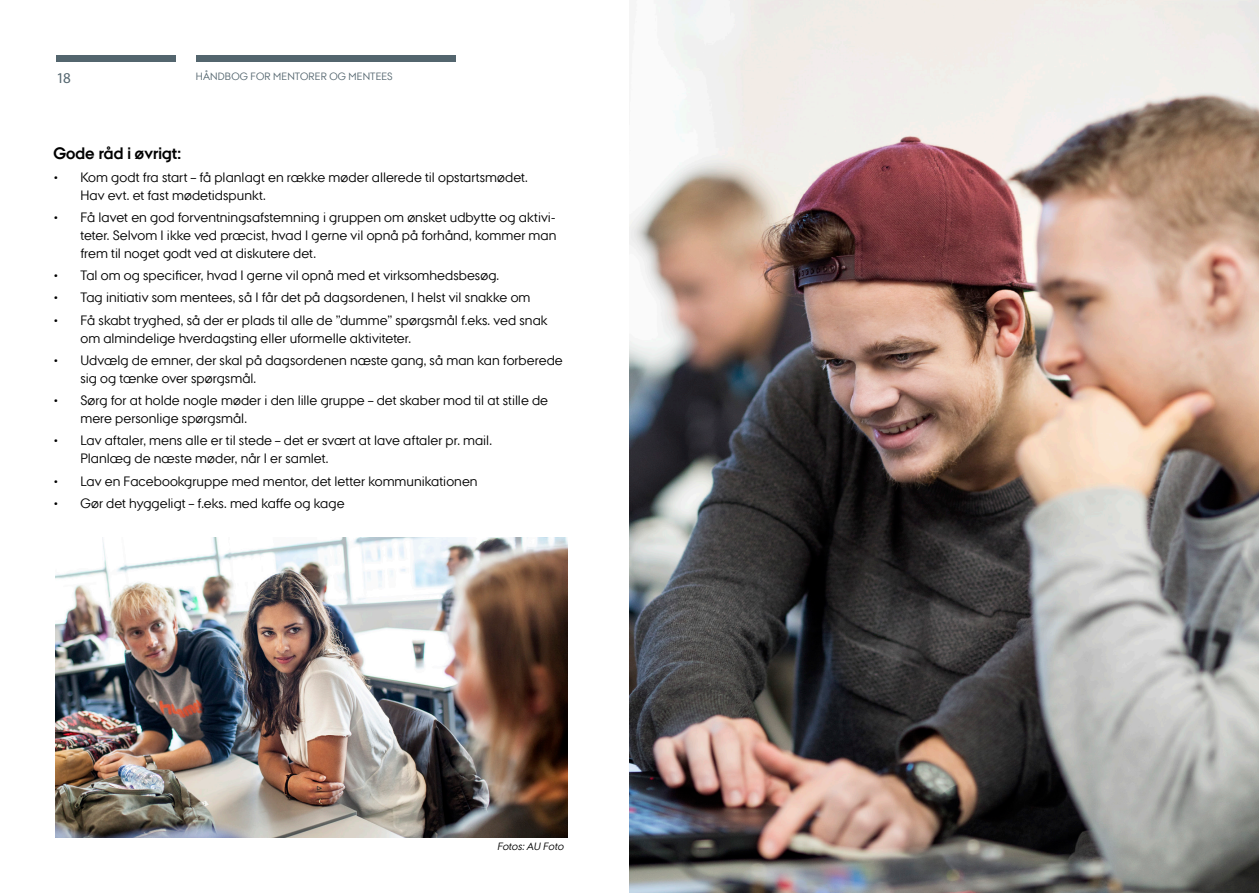
<style>
.page{position:relative;width:1259px;height:893px;background:#fff}
.page>*{position:absolute;margin:0;border:0;box-sizing:border-box;transform-origin:0 0}
.t1{font:700 16.5px "AU Passata";color:#000}
.t2{font:15px "Myriad Pro";color:#53656e}
.t3{font:13.5px/18px "AU Passata";letter-spacing:.005em;color:#000}
.t4{font:10.5px "AU Passata";letter-spacing:.01em;color:#53656e}
.t5{font:italic 10.5px "AU Passata";color:#000}
</style>
<div class="page">
<div style="left:56px;top:55px;width:119px;height:7px;background:#53656e"></div>
<div style="left:197px;top:55px;width:259px;height:7px;background:#53656e"></div>
<img style="left:55px;top:538px;width:512px;height:300px">
<img style="left:629px;top:0;width:630px;height:893px">
<p class="t2" style="left:56px;top:69px;width:16px">18</p>
<p class="t4" style="left:196px;top:70px;width:198px">HÅNDBOG FOR MENTORER OG MENTEES</p>
<p class="t1" style="left:53px;top:144px;width:129px">Gode råd i øvrigt:</p>
<p class="t3" style="left:80px;top:168px;width:449px;text-indent:-27px">• Kom godt fra start – få planlagt en række møder allerede til opstartsmødet.<br>Hav evt. et fast mødetidspunkt.</p>
<p class="t3" style="left:80px;top:208px;width:477px;text-align:justify;text-indent:-27px">• Få lavet en god forventningsafstemning i gruppen om ønsket udbytte og aktivi&shy;teter. Selvom I ikke ved præcist, hvad I gerne vil opnå på forhånd, kommer man frem til noget godt ved at diskutere det.</p>
<p class="t3" style="left:53px;top:266px;width:447px">• Tal om og specificer, hvad I gerne vil opnå med et virksomhedsbesøg.</p>
<p class="t3" style="left:53px;top:288px;width:478px">• Tag initiativ som mentees, så I får det på dagsordenen, I helst vil snakke om</p>
<p class="t3" style="left:80px;top:311px;width:469px;text-indent:-27px">• Få skabt tryghed, så der er plads til alle de ”dumme” spørgsmål f.eks. ved snak om almindelige hverdagsting eller uformelle aktiviteter.</p>
<p class="t3" style="left:80px;top:351px;width:484px;text-indent:-27px">• Udvælg de emner, der skal på dagsordenen næste gang, så man kan forberede sig og tænke over spørgsmål.</p>
<p class="t3" style="left:80px;top:391px;width:469px;text-indent:-27px">• Sørg for at holde nogle møder i den lille gruppe – det skaber mod til at stille de mere personlige spørgsmål.</p>
<p class="t3" style="left:80px;top:431px;width:413px;text-indent:-27px">• Lav aftaler, mens alle er til stede – det er svært at lave aftaler pr. mail.<br>Planlæg de næste møder, når I er samlet.</p>
<p class="t3" style="left:53px;top:472px;width:426px">• Lav en Facebookgruppe med mentor, det letter kommunikationen</p>
<p class="t3" style="left:53px;top:494px;width:293px">• Gør det hyggeligt – f.eks. med kaffe og kage</p>
<p class="t5" style="left:497px;top:840px;width:70px">Fotos:AU Foto</p>
</div>
